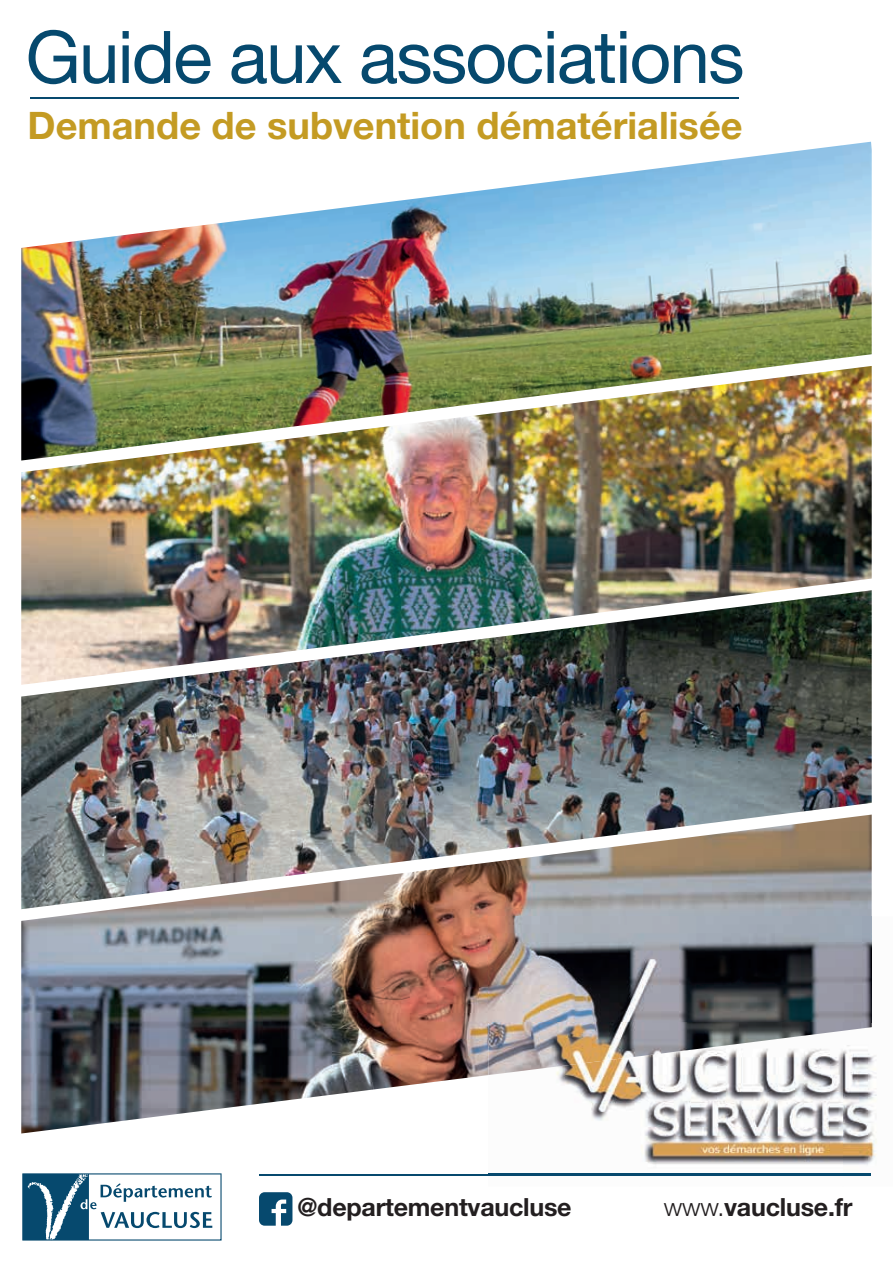
<style>
.page{position:relative;width:893px;height:1263px;background:#fff}
.page>*{position:absolute;margin:0;border:0;box-sizing:border-box;transform-origin:0 0}
.t1{font:72.75px "Helvetica Neue LT Std";letter-spacing:-.025em;color:#06496e}
.t2{font:700 37.95px "Helvetica Neue LT Std";color:#c49b23}
.t3{font:700 25.05px "Helvetica Neue LT Std";letter-spacing:-.01em;color:#231f20}
.s1{font-weight:300}
</style>
<div class="page">
<svg style="left:22px;top:1173px;width:200px;height:67px"></svg>
<svg style="left:259px;top:1192px;width:33px;height:34px"></svg>
<hr style="left:259px;top:1174px;width:612px;height:1px;background:#06496e">
<img style="left:21px;top:142px;width:851px;height:224px">
<img style="left:21px;top:366px;width:851px;height:224px">
<img style="left:21px;top:590px;width:851px;height:224px">
<img style="left:21px;top:814px;width:851px;height:319px">
<hr style="left:30px;top:97px;width:708px;height:1px;background:#06496e">
<img style="left:843px;top:1055px;width:34px;height:121px">
<img style="left:640px;top:1075px;width:203px;height:101px">
<img style="left:488px;top:1075px;width:152px;height:101px">
<img style="left:488px;top:1174px;width:383px;height:1px">
<img style="left:488px;top:916px;width:384px;height:159px">
<h1 class="t1" style="left:26px;top:14px;width:720px">Guide aux associations</h1>
<h2 class="t2" style="left:28px;top:102px;width:716px">Demande de subvention dématérialisée</h2>
<p class="t3" style="left:298px;top:1192px;width:276px">@departementvaucluse</p>
<p class="t3" style="left:664px;top:1192px;width:190px"><span class="s1">www.</span>vaucluse.fr</p>
</div>
